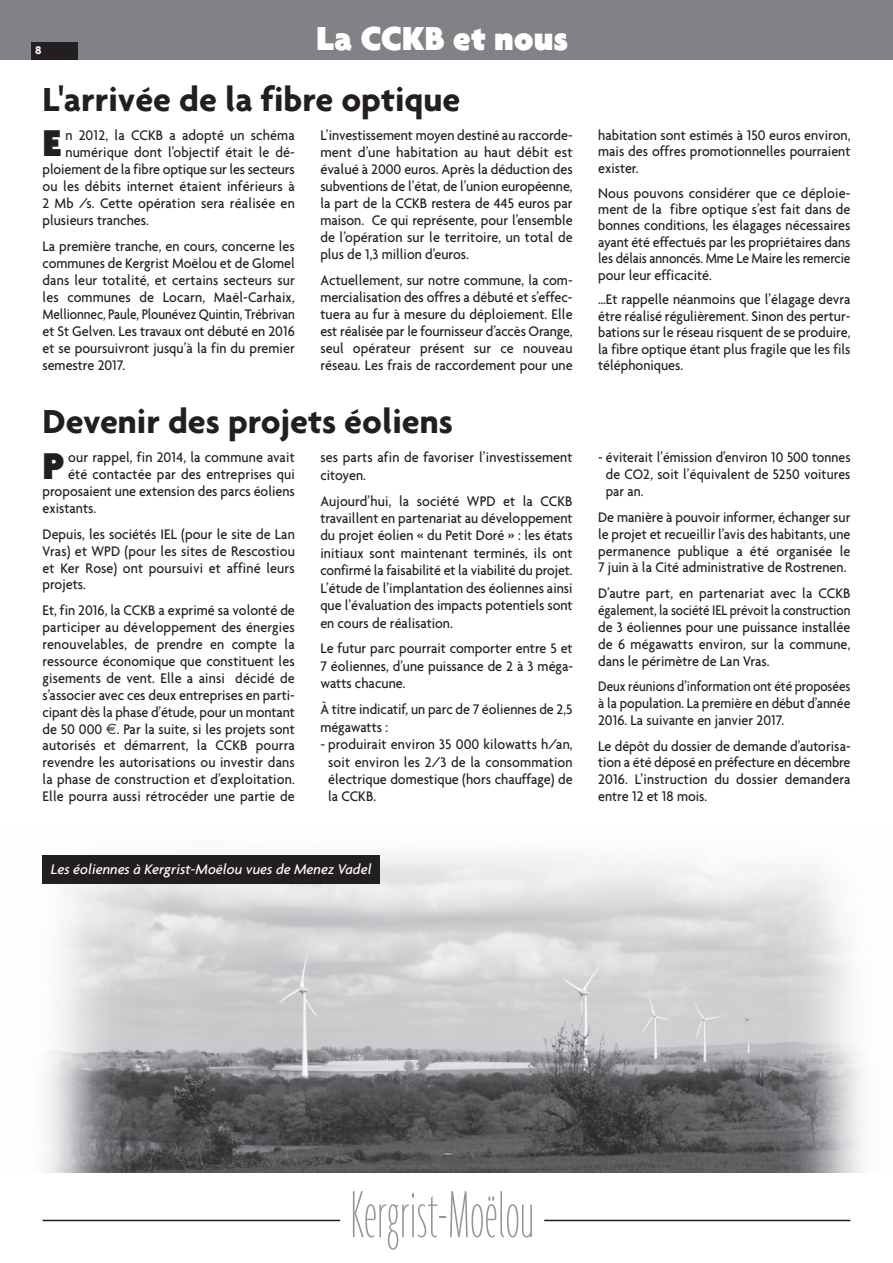
<style>
.page{position:relative;width:893px;height:1263px;background:#fff}
.page>*{position:absolute;margin:0;border:0;box-sizing:border-box;transform-origin:0 0}
.t1{font:100 ultra-condensed 72px "Agenda";color:#939598}
.t2{font:900 40.35px "Agenda";color:#231f20}
.t3{font:700 36px "Agenda";color:#231f20}
.t4{font:900 36px "Agenda";color:#fff}
.t5{font:500 15px/17px "Agenda";color:#231f20;text-align:justify;scale:.94 1}
.t6{font:500 15px/17px "Agenda";color:#231f20;text-align:justify;scale:.88 1}
.t7{font:500 15px/17px "Agenda";color:#231f20;text-align:justify;scale:.92 1}
.t8{font:italic 500 15px "Agenda";color:#fff}
.t9{font:700 12px "Agenda";color:#fff}
.s1{font-family:"Euro Sans";font-weight:400}
</style>
<div class="page">
<img style="left:42px;top:854px;width:821px;height:318px">
<hr style="left:43px;top:1220px;width:297px;height:1px;background:#231f20">
<hr style="left:544px;top:1220px;width:306px;height:1px;background:#231f20">
<div style="left:0;top:0;width:893px;height:60px;background:#808285"></div>
<div style="left:31px;top:43px;width:47px;height:17px;background:#231f20"></div>
<div style="left:43px;top:856px;width:337px;height:28px;background:#231f20"></div>
<p class="t9" style="left:35px;top:43px;width:8px">8</p>
<h3 class="t4" style="left:316px;top:17px;width:254px">La CCKB et nous</h3>
<h3 class="t3" style="left:43px;top:77px;width:419px">L'arrivée de la fibre optique</h3>
<h2 class="t2" style="left:43px;top:119px;width:21px">E</h2>
<p class="t5" style="left:65px;top:126px;width:246px">n 2012, la CCKB a adopté un schéma</p>
<p class="t5" style="left:320px;top:126px;width:270px">L’investissement moyen destiné au raccorde&shy;ment d’une habitation au haut débit est évalué à 2000 euros. Après la déduction des subventions de l’état, de l’union européenne, la part de la CCKB restera de 445 euros par maison. Ce qui représente, pour l’ensemble de l’opération sur le territoire, un total de plus de 1,3 million d’euros.</p>
<p class="t5" style="left:320px;top:271px;width:270px">Actuellement, sur notre commune, la com&shy;mercialisation des offres a débuté et s’effec&shy;tuera au fur à mesure du déploiement. Elle est réalisée par le fournisseur d’accès Orange, seul opérateur présent sur ce nouveau réseau. Les frais de raccordement pour une</p>
<p class="t5" style="left:65px;top:143px;width:246px">numérique dont l’objectif était le dé-</p>
<p class="t5" style="left:43px;top:160px;width:270px">ploiement de la fibre optique sur les secteurs</p>
<p class="t5" style="left:43px;top:177px;width:270px">ou les débits internet étaient inférieurs à</p>
<p class="t5" style="left:43px;top:194px;width:270px">2 Mb /s. Cette opération sera réalisée en</p>
<p class="t5" style="left:43px;top:212px;width:115px">plusieurs tranches.</p>
<p class="t5" style="left:43px;top:237px;width:270px">La première tranche, en cours, concerne les communes de Kergrist Moëlou et de Glomel dans leur totalité, et certains secteurs sur les communes de Locarn, Maël-Carhaix, Mellionnec, Paule, Plounévez Quintin, Trébrivan et St Gelven. Les travaux ont débuté en 2016 et se poursuivront jusqu’à la fin du premier semestre 2017.</p>
<h3 class="t3" style="left:43px;top:399px;width:412px">Devenir des projets éoliens</h3>
<h2 class="t2" style="left:43px;top:441px;width:23px">P</h2>
<p class="t5" style="left:68px;top:449px;width:243px">our rappel, fin 2014, la commune avait</p>
<p class="t5" style="left:320px;top:448px;width:270px;line-height:17.4px">ses parts afin de favoriser l’investissement citoyen.</p>
<p class="t5" style="left:320px;top:492px;width:270px;line-height:17.4px">Aujourd’hui, la société WPD et la CCKB travaillent en partenariat au développement du projet éolien « du Petit Doré » : les états initiaux sont maintenant terminés, ils ont confirmé la faisabilité et la viabilité du projet.<br>L’étude de l’implantation des éoliennes ainsi que l’évaluation des impacts potentiels sont en cours de réalisation.</p>
<p class="t5" style="left:320px;top:640px;width:270px;line-height:17.4px">Le futur parc pourrait comporter entre 5 et 7 éoliennes, d’une puissance de 2 à 3 méga&shy;watts chacune.</p>
<p class="t5" style="left:320px;top:700px;width:270px;line-height:17.4px">À titre indicatif, un parc de 7 éoliennes de 2,5 mégawatts :</p>
<p class="t5" style="left:328px;top:735px;width:262px;line-height:17.4px;text-indent:-8px">- produirait environ 35 000 kilowatts h/an, soit environ les 2/3 de la consommation électrique domestique (hors chauffage) de la CCKB.</p>
<p class="t5" style="left:68px;top:466px;width:243px">été contactée par des entreprises qui</p>
<p class="t5" style="left:43px;top:482px;width:270px">proposaient une extension des parcs éoliens</p>
<p class="t5" style="left:43px;top:499px;width:59px">existants.</p>
<p class="t5" style="left:43px;top:525px;width:270px">Depuis, les sociétés IEL (pour le site de Lan Vras) et WPD (pour les sites de Rescostiou et Ker Rose) ont poursuivi et affiné leurs projets.</p>
<p class="t5" style="left:43px;top:601px;width:270px">Et, fin 2016, la CCKB a exprimé sa volonté de participer au développement des énergies renouvelables, de prendre en compte la ressource économique que constituent les gisements de vent. Elle a ainsi décidé de s’associer avec ces deux entreprises en parti&shy;cipant dès la phase d’étude, pour un montant de 50 000 <span class="s1">€</span>. Par la suite, si les projets sont autorisés et démarrent, la CCKB pourra revendre les autorisations ou investir dans la phase de construction et d’exploitation.<br>Elle pourra aussi rétrocéder une partie de</p>
<p class="t8" style="left:51px;top:860px;width:322px">Les éoliennes à Kergrist-Moëlou vues de Menez Vadel</p>
<p class="t5" style="left:598px;top:127px;width:270px;line-height:16.4px">habitation sont estimés à 150 euros environ, mais des offres promotionnelles pourraient exister.</p>
<p class="t5" style="left:598px;top:184px;width:270px;line-height:16.4px">Nous pouvons considérer que ce déploie&shy;ment de la fibre optique s’est fait dans de bonnes conditions, les élagages nécessaires ayant été effectués par les propriétaires dans les délais annoncés. Mme Le Maire les remercie pour leur efficacité.</p>
<p class="t5" style="left:598px;top:291px;width:270px;line-height:16.4px">…Et rappelle néanmoins que l’élagage devra être réalisé régulièrement. Sinon des pertur&shy;bations sur le réseau risquent de se produire, la fibre optique étant plus fragile que les fils téléphoniques.</p>
<p class="t7" style="left:606px;top:449px;width:267px;text-indent:-8px">- éviterait l’émission d’environ 10 500 tonnes de CO2, soit l’équivalent de 5250 voitures par an.</p>
<p class="t5" style="left:598px;top:508px;width:270px">De manière à pouvoir informer, échanger sur le projet et recueillir l’avis des habitants, une permanence publique a été organisée le 7 juin à la Cité administrative de Rostrenen.</p>
<p class="t5" style="left:598px;top:584px;width:270px">D’autre part, en partenariat avec la CCKB également, la société IEL prévoit la construction de 3 éoliennes pour une puissance installée de 6 mégawatts environ, sur la commune, dans le périmètre de Lan Vras.</p>
<p class="t6" style="left:598px;top:677px;width:288px">Deux réunions d’information ont été proposées à la population. La première en début d’année 2016. La suivante en janvier 2017.</p>
<p class="t5" style="left:598px;top:737px;width:270px">Le dépôt du dossier de demande d’autorisa&shy;tion a été déposé en préfecture en décembre 2016. L’instruction du dossier demandera entre 12 et 18 mois.</p>
<h1 class="t1" style="left:351px;top:1170px;width:185px">Kergrist-Moëlou</h1>
</div>
